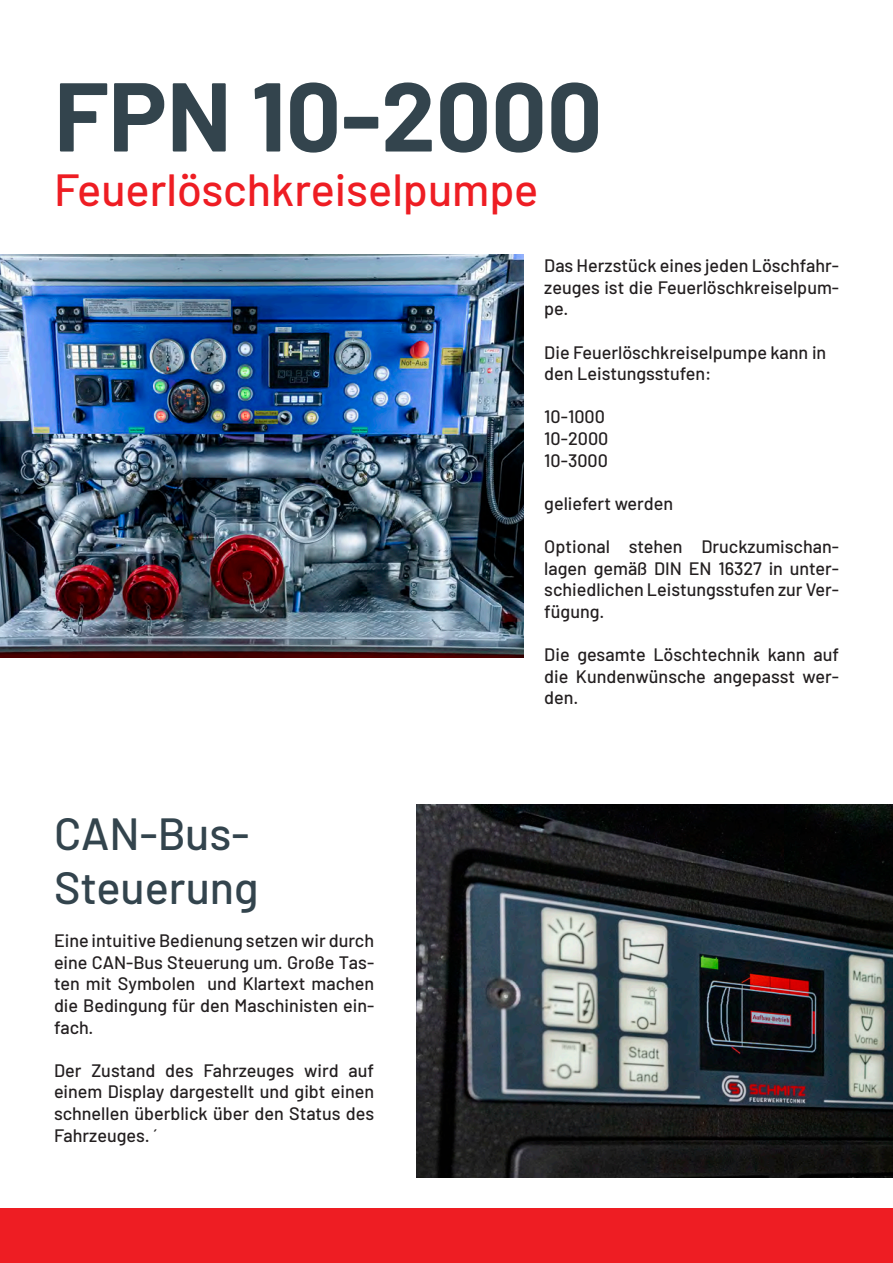
<style>
.page{position:relative;width:893px;height:1263px;background:#fff}
.page>*{position:absolute;margin:0;border:0;box-sizing:border-box;transform-origin:0 0}
.t1{font:700 97.5px "Barlow";color:#33444d}
.t2{font:500 45px "Barlow";color:#ee1d23}
.t3{font:500 45px/54px "Barlow";color:#33444d}
.t4{font:500 18px/21.6px "Barlow";color:#231f20;text-align:justify}
</style>
<div class="page">
<div style="left:0;top:1209px;width:893px;height:54px;background:#ee1d23"></div>
<img style="left:417px;top:805px;width:476px;height:372px">
<img style="left:0;top:254px;width:523px;height:403px">
<h1 class="t1" style="left:54px;top:44px;width:550px">FPN 10-2000</h1>
<h2 class="t2" style="left:54px;top:156px;width:486px">Feuerlöschkreiselpumpe</h2>
<h2 class="t3" style="left:54px;top:803px;width:206px">CAN-Bus-<br>Steuerung</h2>
<p class="t4" style="left:54px;top:928px;width:322px">Eine intuitive Bedienung setzen wir durch eine CAN-Bus Steuerung um. Große Tas&shy;ten mit Symbolen und Klartext machen die Bedingung für den Maschinisten ein&shy;fach.</p>
<p class="t4" style="left:54px;top:1058px;width:322px">Der Zustand des Fahrzeuges wird auf einem Display dargestellt und gibt einen schnellen überblick über den Status des Fahrzeuges. ´</p>
<p class="t4" style="left:544px;top:253px;width:296px">Das Herzstück eines jeden Löschfahr&shy;zeuges ist die Feuerlöschkreiselpum&shy;pe.</p>
<p class="t4" style="left:544px;top:340px;width:284px">Die Feuerlöschkreiselpumpe kann in den Leistungsstufen:</p>
<p class="t4" style="left:544px;top:405px;width:66px;text-align:left">10-1000<br>10-2000<br>10-3000</p>
<p class="t4" style="left:544px;top:491px;width:130px">geliefert werden</p>
<p class="t4" style="left:544px;top:534px;width:296px">Optional stehen Druckzumischan&shy;lagen gemäß DIN EN 16327 in unter&shy;schiedlichen Leistungsstufen zur Ver&shy;fügung.</p>
<p class="t4" style="left:544px;top:642px;width:296px">Die gesamte Löschtechnik kann auf die Kundenwünsche angepasst wer&shy;den.</p>
</div>
